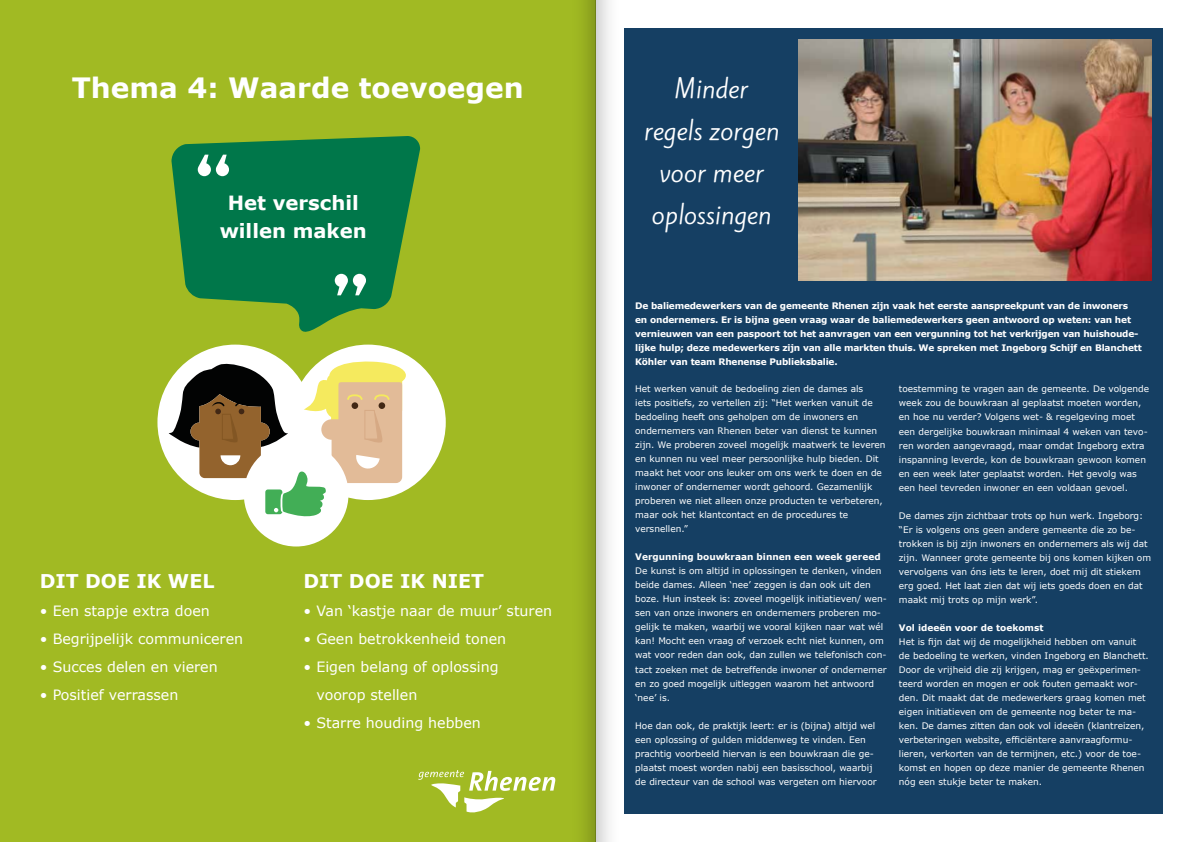
<style>
.page{position:relative;width:1191px;height:842px;background:#fff}
.page>*{position:absolute;margin:0;border:0;box-sizing:border-box;transform-origin:0 0}
.t1{font:700 28px "Verdana";color:#fff}
.t2{font:24px/42px "Kite One";color:#fff;text-align:center}
.t3{font:700 19.6px/28px "Verdana";color:#fff;text-align:center}
.t4{font:700 19px "Verdana";color:#fff}
.t5{font:14.2px/28px "Verdana";color:#fff}
.t6{font:9px/14px "Verdana";color:#fff}
.t7{font:700 9px/14px "Verdana";letter-spacing:-.02em;color:#fff}
.t8{font:700 9px "Verdana";color:#fff}
</style>
<div class="page">
<div style="left:0;top:0;width:596px;height:842px;background:#000;opacity:.75"></div>
<div style="left:594px;top:0;width:597px;height:842px;background:#000;opacity:.75"></div>
<h1 class="t1" style="left:72px;top:70px;width:453px">Thema 4: Waarde toevoegen</h1>
<h3 class="t3" style="left:220px;top:189px;width:148px">Het verschil willen maken</h3>
<h3 class="t4" style="left:40px;top:569px;width:145px">DIT DOE IK WEL</h3>
<h3 class="t5" style="left:40px;top:597px;width:172px">• Een stapje extra doen</h3>
<h3 class="t5" style="left:40px;top:625px;width:205px">• Begrijpelijk communiceren</h3>
<h3 class="t5" style="left:40px;top:653px;width:179px">• Succes delen en vieren</h3>
<h3 class="t5" style="left:40px;top:681px;width:140px">• Positief verrassen</h3>
<h3 class="t4" style="left:303px;top:569px;width:142px">DIT DOE IK NIET</h3>
<h3 class="t5" style="left:303px;top:597px;width:250px">• Van ‘kastje naar de muur’ sturen</h3>
<h3 class="t5" style="left:303px;top:625px;width:204px">• Geen betrokkenheid tonen</h3>
<h3 class="t5" style="left:316px;top:653px;width:184px;text-indent:-13px">• Eigen belang of oplossing voorop stellen</h3>
<h3 class="t5" style="left:303px;top:709px;width:179px">• Starre houding hebben</h3>
<h2 class="t2" style="left:643px;top:68px;width:137px">Minder regels zorgen voor meer oplossingen</h2>
<p class="t7" style="left:635px;top:298px;width:508px">De baliemedewerkers van de gemeente Rhenen zijn vaak het eerste aanspreekpunt van de inwoners en ondernemers. Er is bijna geen vraag waar de baliemedewerkers geen antwoord op weten: van het vernieuwen van een paspoort tot het aanvragen van een vergunning tot het verkrijgen van huishoude&shy;lijke hulp; deze medewerkers zijn van alle markten thuis. We spreken met Ingeborg Schijf en Blanchett Köhler van team Rhenense Publieksbalie.</p>
<p class="t6" style="left:635px;top:382px;width:252px">Het werken vanuit de bedoeling zien de dames als<br>iets positiefs, zo vertellen zij: “Het werken vanuit de bedoeling heeft ons geholpen om de inwoners en ondernemers van Rhenen beter van dienst te kunnen zijn. We proberen zoveel mogelijk maatwerk te leveren en kunnen nu veel meer persoonlijke hulp bieden. Dit maakt het voor ons leuker om ons werk te doen en de inwoner of ondernemer wordt gehoord. Gezamenlijk proberen we niet alleen onze producten te verbeteren, maar ook het klantcontact en de procedures te versnellen.”</p>
<p class="t8" style="left:635px;top:551px;width:247px">Vergunning bouwkraan binnen een week gereed</p>
<p class="t6" style="left:635px;top:564px;width:253px">De kunst is om altijd in oplossingen te denken, vinden beide dames. Alleen ‘nee’ zeggen is dan ook uit den boze. Hun insteek is: zoveel mogelijk initiatieven/ wen&shy;sen van onze inwoners en ondernemers proberen mo&shy;gelijk te maken, waarbij we vooral kijken naar wat wél kan! Mocht een vraag of verzoek echt niet kunnen, om wat voor reden dan ook, dan zullen we telefonisch con&shy;tact zoeken met de betreffende inwoner of ondernemer en zo goed mogelijk uitleggen waarom het antwoord ‘nee’ is.</p>
<p class="t6" style="left:635px;top:718px;width:243px">Hoe dan ook, de praktijk leert: er is (bijna) altijd wel een oplossing of gulden middenweg te vinden. Een prachtig voorbeeld hiervan is een bouwkraan die ge&shy;plaatst moest worden nabij een basisschool, waarbij de directeur van de school was vergeten om hiervoor</p>
<p class="t6" style="left:899px;top:382px;width:252px">toestemming te vragen aan de gemeente. De volgende week zou de bouwkraan al geplaatst moeten worden, en hoe nu verder? Volgens wet- &amp; regelgeving moet een dergelijke bouwkraan minimaal 4 weken van tevo&shy;ren worden aangevraagd, maar omdat Ingeborg extra inspanning leverde, kon de bouwkraan gewoon komen en een week later geplaatst worden. Het gevolg was een heel tevreden inwoner en een voldaan gevoel.</p>
<p class="t6" style="left:899px;top:508px;width:254px">De dames zijn zichtbaar trots op hun werk. Ingeborg: “Er is volgens ons geen andere gemeente die zo be&shy;trokken is bij zijn inwoners en ondernemers als wij dat zijn. Wanneer grote gemeente bij ons komen kijken om vervolgens van óns iets te leren, doet mij dit stiekem erg goed. Het laat zien dat wij iets goeds doen en dat maakt mij trots op mijn werk”.</p>
<p class="t8" style="left:899px;top:621px;width:146px">Vol ideeën voor de toekomst</p>
<p class="t6" style="left:899px;top:634px;width:251px">Het is fijn dat wij de mogelijkheid hebben om vanuit de bedoeling te werken, vinden Ingeborg en Blanchett.<br>Door de vrijheid die zij krijgen, mag er geëxperimen&shy;teerd worden en mogen er ook fouten gemaakt wor&shy;den. Dit maakt dat de medewerkers graag komen met eigen initiatieven om de gemeente nog beter te ma&shy;ken. De dames zitten dan ook vol ideeën (klantreizen, verbeteringen website, efficiëntere aanvraagformu&shy;lieren, verkorten van de termijnen, etc.) voor de toe&shy;komst en hopen op deze manier de gemeente Rhenen nóg een stukje beter te maken.</p>
</div>
